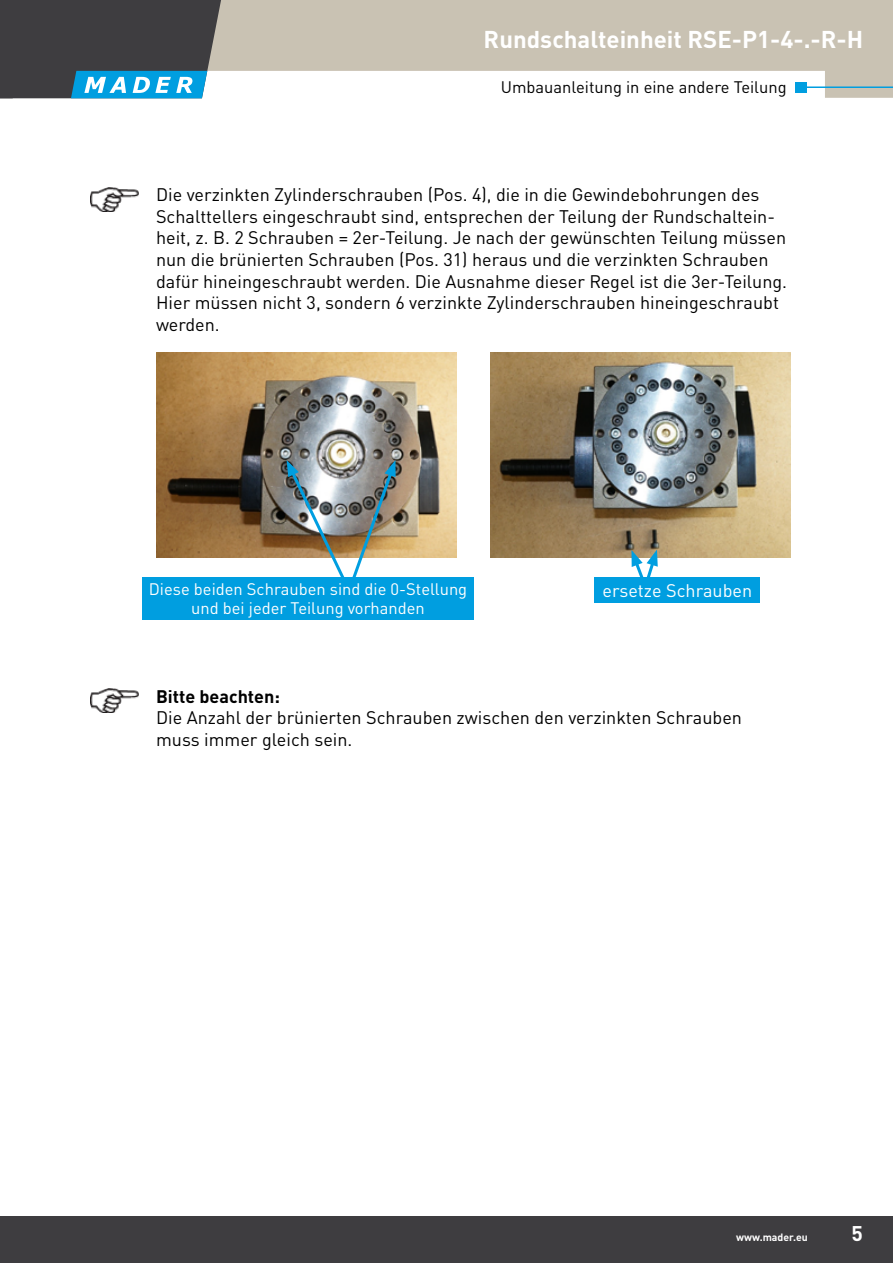
<style>
.page{position:relative;width:893px;height:1263px;background:#fff}
.page>*{position:absolute;margin:0;border:0;box-sizing:border-box;transform-origin:0 0}
.t1{font:700 24px "DIN Pro";color:#fff}
.t2{font:700 21px "DIN Pro";color:#fff}
.t3{font:18px/21.6px "DIN Pro";color:#000}
.t4{font:18px "DIN Pro";color:#fff}
.t5{font:700 18px "DIN Pro";color:#000}
.t6{font:16.5px "DIN Pro";color:#fff}
.t7{font:16.5px "DIN Pro";color:#000}
.t8{font:700 10.5px "DIN Pro";color:#fff}
</style>
<div class="page">
<svg style="left:224px;top:0;width:669px;height:98px;fill:#c9c2b3"></svg>
<div style="left:0;top:1216px;width:893px;height:47px;background:#3e3d40"></div>
<svg style="left:0;top:0;width:224px;height:98px;background:#455863"></svg>
<hr style="left:804px;top:86px;width:89px;height:2px;background:#009ee0">
<div style="left:795px;top:82px;width:11px;height:11px;background:#009ee0"></div>
<img style="left:91px;top:187px;width:48px;height:24px">
<img style="left:91px;top:689px;width:48px;height:24px">
<img style="left:156px;top:352px;width:301px;height:205px">
<img style="left:490px;top:352px;width:301px;height:205px">
<svg style="left:631px;top:550px;width:27px;height:27px"></svg>
<img style="left:287px;top:460px;width:109px;height:117px">
<div style="left:594px;top:577px;width:166px;height:25px;background:#009ee0"></div>
<div style="left:142px;top:577px;width:332px;height:42px;background:#009ee0"></div>
<h1 class="t1" style="left:484px;top:19px;width:381px">Rundschalteinheit RSE-P1-4-.-R-H</h1>
<p class="t7" style="left:501px;top:75px;width:287px">Umbauanleitung in eine andere Teilung</p>
<p class="t3" style="left:156px;top:182px;width:632px">Die verzinkten Zylinderschrauben (Pos. 4), die in die Gewindebohrungen des Schalttellers eingeschraubt sind, entsprechen der Teilung der Rundschaltein&shy;heit, z. B. 2 Schrauben = 2er-Teilung. Je nach der gewünschten Teilung müssen nun die brünierten Schrauben (Pos. 31) heraus und die verzinkten Schrauben dafür hineingeschraubt werden. Die Ausnahme dieser Regel ist die 3er-Teilung.<br>Hier müssen nicht 3, sondern 6 verzinkte Zylinderschrauben hineingeschraubt werden.</p>
<p class="t6" style="left:149px;top:576px;width:320px">Diese beiden Schrauben sind die 0-Stellung</p>
<p class="t4" style="left:603px;top:576px;width:151px">ersetze Schrauben</p>
<p class="t6" style="left:191px;top:595px;width:235px">und bei jeder Teilung vorhanden</p>
<p class="t5" style="left:156px;top:681px;width:125px">Bitte beachten:</p>
<p class="t3" style="left:156px;top:705px;width:587px">Die Anzahl der brünierten Schrauben zwischen den verzinkten Schrauben muss immer gleich sein.</p>
<p class="t8" style="left:736px;top:1228px;width:73px">www.mader.eu</p>
<p class="t2" style="left:851px;top:1216px;width:13px">5</p>
</div>
